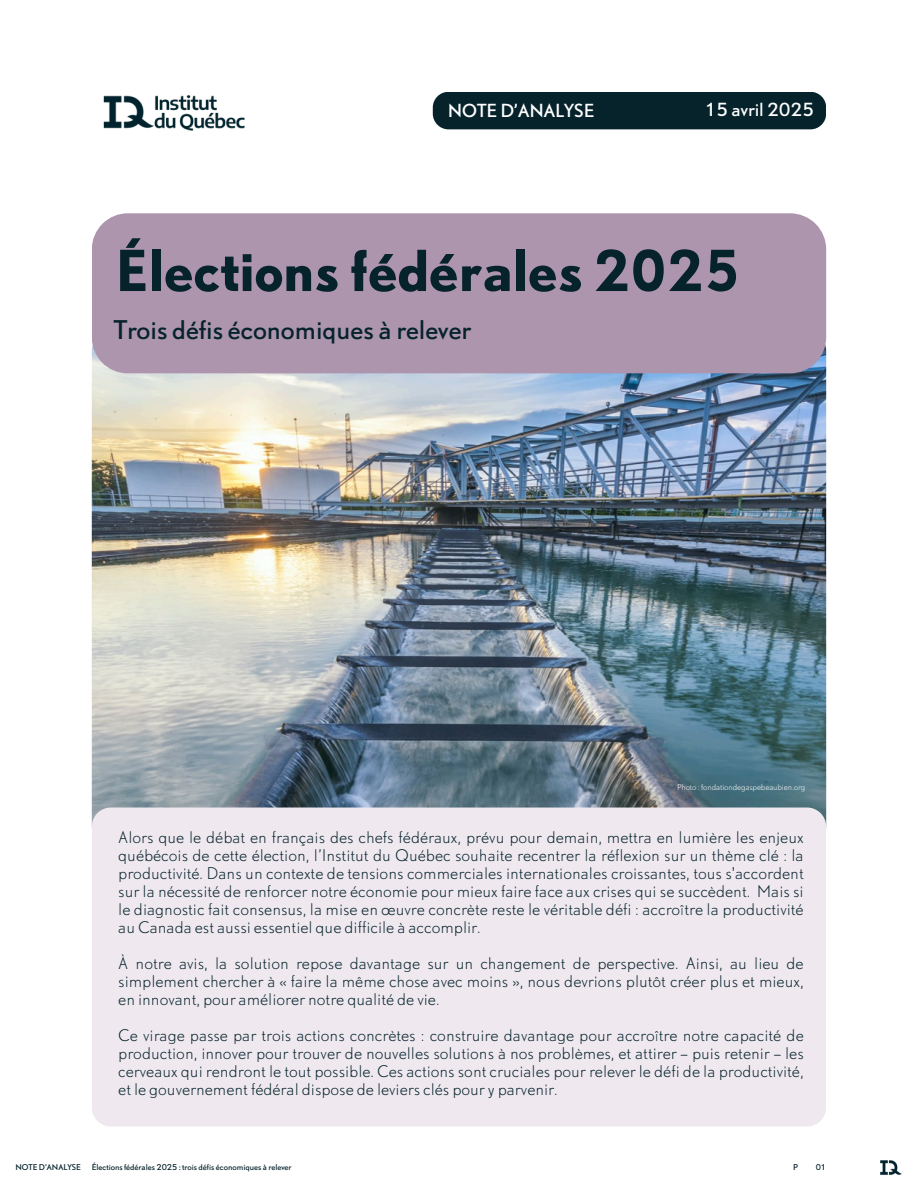
<style>
.page{position:relative;width:918px;height:1188px;background:#fff}
.page>*{position:absolute;margin:0;border:0;box-sizing:border-box;transform-origin:0 0}
.t1{font:700 52.5px "DTL Nobel T";color:#06232c}
.t2{font:24px "DTL Nobel T";color:#06232c}
.t3{font:16.8px "DTL Nobel T";color:#fff}
.t4{font:300 15px/18px "DTL Nobel T";color:#06232c;text-align:justify}
.t5{font:7.5px "DTL Nobel T";color:#06232c}
.t6{font:300 7.5px "DTL Nobel T";letter-spacing:-.015em;color:#fff}
</style>
<div class="page">
<img style="left:880px;top:1160px;width:22px;height:15px">
<img style="left:92px;top:373px;width:734px;height:435px">
<div style="left:92px;top:808px;width:734px;height:319px;background:#efe8ef"></div>
<div style="left:92px;top:213px;width:734px;height:160px;background:#ad95ad"></div>
<img style="left:103px;top:95px;width:142px;height:36px">
<div style="left:433px;top:92px;width:393px;height:37px;background:#06232c;border-radius:16px"></div>
<p class="t3" style="left:448px;top:99px;width:148px">NOTE D’ANALYSE</p>
<h6 class="t3" style="left:705px;top:98px;width:111px">15 avril 2025</h6>
<h5 class="t1" style="left:114px;top:235px;width:628px">Élections fédérales 2025</h5>
<h5 class="t2" style="left:114px;top:314px;width:359px">Trois défis économiques à relever</h5>
<p class="t6" style="left:677px;top:782px;width:130px">Photo : fondationdegaspebeaubien.org</p>
<h3 class="t4" style="left:118px;top:828px;width:687px">Alors que le débat en français des chefs fédéraux, prévu pour demain, mettra en lumière les enjeux québécois de cette élection, l’Institut du Québec souhaite recentrer la réflexion sur un thème clé : la productivité. Dans un contexte de tensions commerciales internationales croissantes, tous s'accordent sur la nécessité de renforcer notre économie pour mieux faire face aux crises qui se succèdent. Mais si le diagnostic fait consensus, la mise en œuvre concrète reste le véritable défi : accroître la productivité</h3>
<h4 class="t4" style="left:118px;top:918px;width:364px">au Canada est aussi essentiel que difficile à accomplir.</h4>
<h4 class="t4" style="left:118px;top:954px;width:687px">À notre avis, la solution repose davantage sur un changement de perspective. Ainsi, au lieu de simplement chercher à « faire la même chose avec moins », nous devrions plutôt créer plus et mieux, en innovant, pour améliorer notre qualité de vie.</h4>
<h4 class="t4" style="left:118px;top:1026px;width:687px">Ce virage passe par trois actions concrètes : construire davantage pour accroître notre capacité de production, innover pour trouver de nouvelles solutions à nos problèmes, et attirer – puis retenir – les cerveaux qui rendront le tout possible. Ces actions sont cruciales pour relever le défi de la productivité,</h4>
<h1 class="t4" style="left:118px;top:1080px;width:441px">et le gouvernement fédéral dispose de leviers clés pour y parvenir.</h1>
<h2 class="t5" style="left:15px;top:1162px;width:67px">NOTE D’ANALYSE</h2>
<p class="t5" style="left:92px;top:1162px;width:201px">Élections fédérales 2025 : trois défis économiques à relever</p>
<p class="t5" style="left:793px;top:1162px;width:6px">P</p>
<h5 class="t5" style="left:816px;top:1162px;width:12px">01</h5>
</div>
